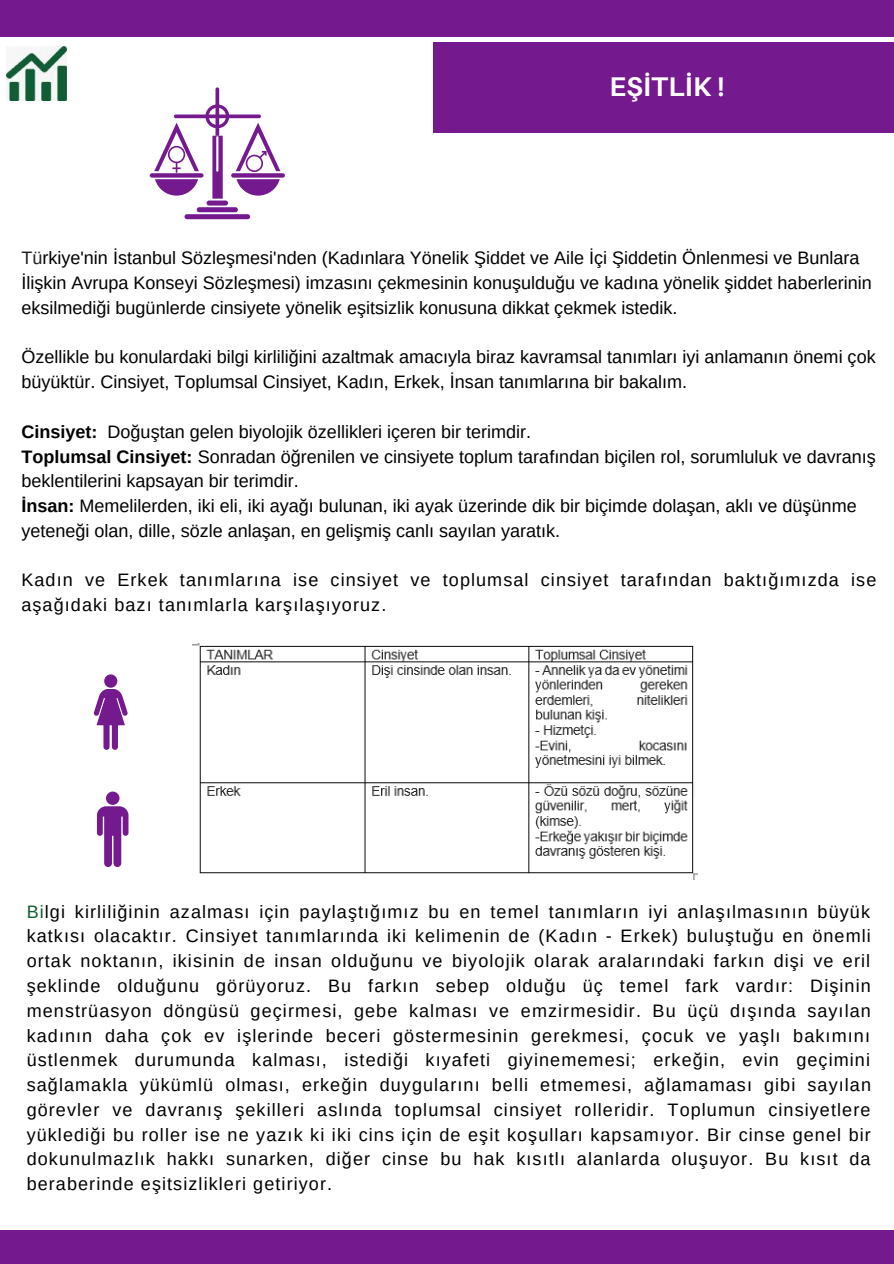
<style>
.page{position:relative;width:894px;height:1264px;background:#fff}
.page>*{position:absolute;margin:0;border:0;box-sizing:border-box;transform-origin:0 0}
.t1{font:700 27px "Aileron";letter-spacing:.01em;color:#fff}
.t2{font:18px/24.8px "Arimo";color:#000}
.t3{font:18px/24.8px "Arimo";letter-spacing:.06em;color:#000}
.s1{color:#222}
.s2{font-weight:700}
.s3{color:#115e34}
</style>
<div class="page">
<div style="left:0;top:1230px;width:893px;height:33px;background:#75198f"></div>
<div style="left:0;top:0;width:893px;height:37px;background:#75198f"></div>
<div style="left:432px;top:43px;width:461px;height:90px;background:#75198f"></div>
<img style="left:7px;top:46px;width:59px;height:54px">
<img style="left:193px;top:643px;width:504px;height:236px">
<div style="left:104px;top:674px;width:13px;height:13px;background:#75198f;border-radius:50%"></div>
<svg style="left:94px;top:689px;width:34px;height:61px"></svg>
<div style="left:106px;top:791px;width:13px;height:14px;background:#75198f;border-radius:50%"></div>
<svg style="left:97px;top:806px;width:31px;height:61px"></svg>
<svg style="left:174px;top:114px;width:87px;height:4px"></svg>
<div style="left:206px;top:200px;width:22px;height:5px;background:#75198f;border-radius:3px"></div>
<div style="left:197px;top:207px;width:41px;height:5px;background:#75198f;border-radius:3px"></div>
<div style="left:184px;top:214px;width:66px;height:5px;background:#75198f;border-radius:3px"></div>
<div style="left:150px;top:173px;width:53px;height:5px;background:#75198f;border-radius:2px"></div>
<svg style="left:155px;top:179px;width:43px;height:17px"></svg>
<div style="left:231px;top:173px;width:54px;height:5px;background:#75198f;border-radius:2px"></div>
<svg style="left:236px;top:179px;width:43px;height:17px"></svg>
<svg style="left:205px;top:87px;width:24px;height:112px"></svg>
<svg style="left:154px;top:123px;width:45px;height:50px"></svg>
<svg style="left:236px;top:123px;width:44px;height:49px"></svg>
<h1 class="t1" style="left:609px;top:70px;width:116px">EŞİTLİK !</h1>
<p class="t2" style="left:21px;top:246px;width:851px"><span class="s1">Tü</span>rkiye'nin İstanbul Sözleşmesi'nden (Kadınlara Yönelik Şiddet ve Aile İçi Şiddetin Önlenmesi ve Bunlara<br>İlişkin Avrupa Konseyi Sözleşmesi) imzasını çekmesinin konuşulduğu ve kadına yönelik şiddet haberlerinin eksilmediği bugünlerde cinsiyete yönelik eşitsizlik konusuna dikkat çekmek istedik.</p>
<p class="t2" style="left:21px;top:345px;width:855px">Özellikle bu konulardaki bilgi kirliliğini azaltmak amacıyla biraz kavramsal tanımları iyi anlamanın önemi çok büyüktür. Cinsiyet, Toplumsal Cinsiyet, Kadın, Erkek, İnsan tanımlarına bir bakalım.</p>
<p class="t2" style="left:21px;top:419px;width:855px"><span class="s2">Cinsiyet:</span> Doğuştan gelen biyolojik özellikleri içeren bir terimdir.<br><span class="s2">Toplumsal Cinsiyet:</span> Sonradan öğrenilen ve cinsiyete toplum tarafından biçilen rol, sorumluluk ve davranış beklentilerini kapsayan bir terimdir.<br><span class="s2">İnsan:</span> Memelilerden, iki eli, iki ayağı bulunan, iki ayak üzerinde dik bir biçimde dolaşan, aklı ve düşünme yeteneği olan, dille, sözle anlaşan, en gelişmiş canlı sayılan yaratık.</p>
<p class="t3" style="left:21px;top:568px;width:856px">Kadın ve Erkek tanımlarına ise cinsiyet ve toplumsal cinsiyet tarafından baktığımızda ise aşağıdaki bazı tanımlarla karşılaşıyoruz.</p>
<p class="t2" style="left:27px;top:899px;width:845px;text-align:justify"><span class="s3">Bi</span>lgi kirliliğinin azalması için paylaştığımız bu en temel tanımların iyi anlaşılmasının büyük katkısı olacaktır. Cinsiyet tanımlarında iki kelimenin de (Kadın - Erkek) buluştuğu en önemli ortak noktanın, ikisinin de insan olduğunu ve biyolojik olarak aralarındaki farkın dişi ve eril şeklinde olduğunu görüyoruz. Bu farkın sebep olduğu üç temel fark vardır: Dişinin menstrüasyon döngüsü geçirmesi, gebe kalması ve emzirmesidir. Bu üçü dışında sayılan kadının daha çok ev işlerinde beceri göstermesinin gerekmesi, çocuk ve yaşlı bakımını üstlenmek durumunda kalması, istediği kıyafeti giyinememesi; erkeğin, evin geçimini sağlamakla yükümlü olması, erkeğin duygularını belli etmemesi, ağlamaması gibi sayılan görevler ve davranış şekilleri aslında toplumsal cinsiyet rolleridir. Toplumun cinsiyetlere yüklediği bu roller ise ne yazık ki iki cins için de eşit koşulları kapsamıyor. Bir cinse genel bir dokunulmazlık hakkı sunarken, diğer cinse bu hak kısıtlı alanlarda oluşuyor. Bu kısıt da beraberinde eşitsizlikleri getiriyor.</p>
</div>
